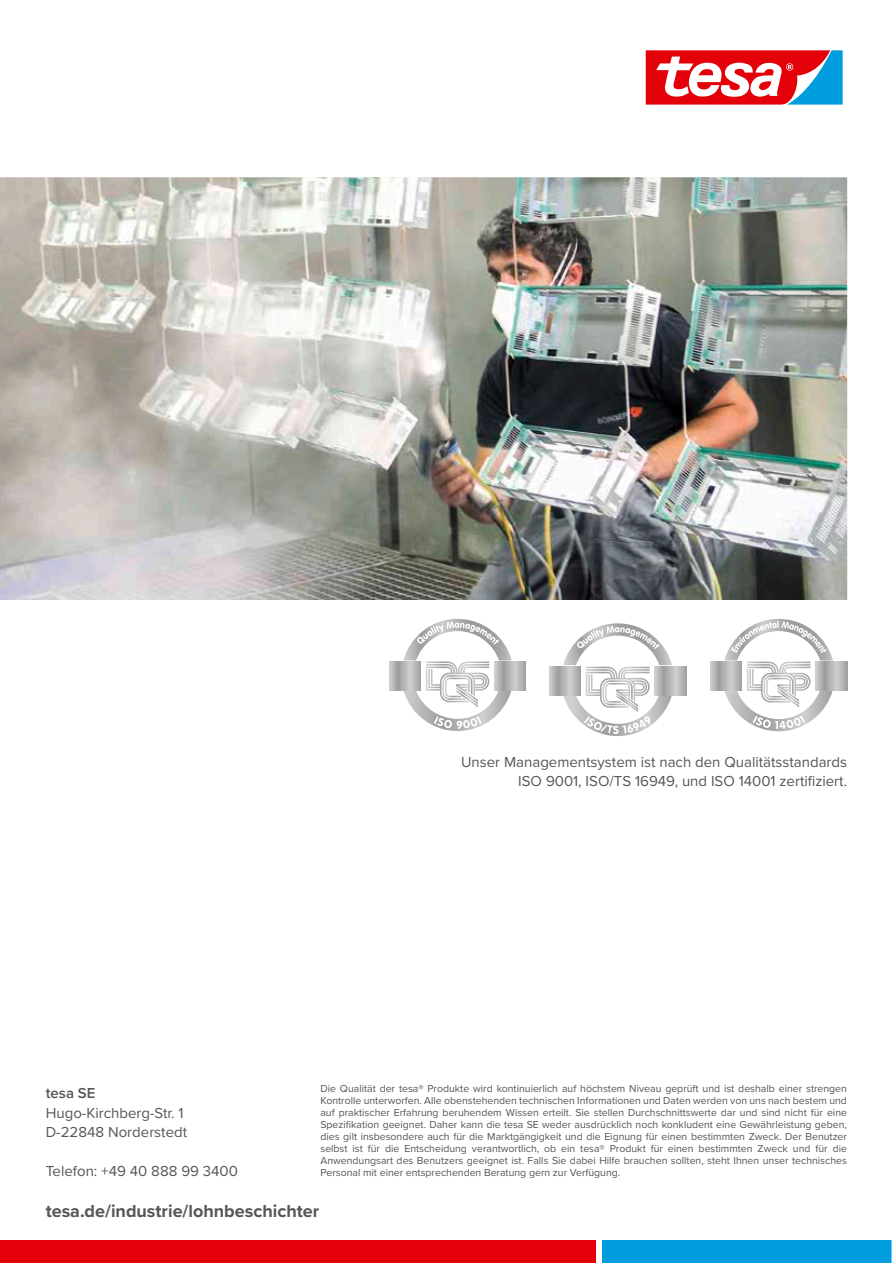
<style>
.page{position:relative;width:893px;height:1263px;background:#fff}
.page>*{position:absolute;margin:0;border:0;box-sizing:border-box;transform-origin:0 0}
.t1{font:700 18px "Proxima Nova";color:#565655}
.t2{font:15px/19.5px "Proxima Nova";color:#565655}
.t3{font:600 15px "Proxima Nova";color:#565655}
.t4{font:10.5px/12px "Proxima Nova";color:#565655;text-align:justify}
</style>
<div class="page">
<img style="left:0;top:177px;width:847px;height:423px">
<svg style="left:512px;top:661px;width:14px;height:2px"></svg>
<svg style="left:512px;top:664px;width:14px;height:2px"></svg>
<svg style="left:512px;top:667px;width:14px;height:2px"></svg>
<svg style="left:512px;top:670px;width:14px;height:1px"></svg>
<svg style="left:512px;top:672px;width:14px;height:2px"></svg>
<svg style="left:512px;top:675px;width:14px;height:2px"></svg>
<svg style="left:512px;top:678px;width:14px;height:1px"></svg>
<svg style="left:512px;top:680px;width:14px;height:2px"></svg>
<svg style="left:512px;top:683px;width:14px;height:2px"></svg>
<svg style="left:512px;top:686px;width:14px;height:2px"></svg>
<svg style="left:512px;top:689px;width:14px;height:1px"></svg>
<svg style="left:389px;top:661px;width:14px;height:2px"></svg>
<svg style="left:389px;top:664px;width:14px;height:2px"></svg>
<svg style="left:389px;top:667px;width:14px;height:2px"></svg>
<svg style="left:389px;top:670px;width:14px;height:1px"></svg>
<svg style="left:389px;top:672px;width:14px;height:2px"></svg>
<svg style="left:389px;top:675px;width:14px;height:2px"></svg>
<svg style="left:389px;top:678px;width:14px;height:1px"></svg>
<svg style="left:389px;top:680px;width:14px;height:2px"></svg>
<svg style="left:389px;top:683px;width:14px;height:2px"></svg>
<svg style="left:389px;top:686px;width:14px;height:2px"></svg>
<svg style="left:389px;top:689px;width:14px;height:1px"></svg>
<svg style="left:403px;top:619px;width:109px;height:112px"></svg>
<svg style="left:833px;top:662px;width:14px;height:1px"></svg>
<svg style="left:833px;top:664px;width:14px;height:2px"></svg>
<svg style="left:833px;top:667px;width:14px;height:2px"></svg>
<svg style="left:833px;top:670px;width:14px;height:1px"></svg>
<svg style="left:833px;top:672px;width:14px;height:2px"></svg>
<svg style="left:833px;top:675px;width:14px;height:2px"></svg>
<svg style="left:833px;top:678px;width:14px;height:2px"></svg>
<svg style="left:833px;top:681px;width:14px;height:1px"></svg>
<svg style="left:833px;top:683px;width:14px;height:2px"></svg>
<svg style="left:833px;top:686px;width:14px;height:2px"></svg>
<svg style="left:833px;top:689px;width:14px;height:1px"></svg>
<svg style="left:710px;top:662px;width:14px;height:1px"></svg>
<svg style="left:710px;top:664px;width:14px;height:2px"></svg>
<svg style="left:710px;top:667px;width:14px;height:2px"></svg>
<svg style="left:710px;top:670px;width:14px;height:1px"></svg>
<svg style="left:710px;top:672px;width:14px;height:2px"></svg>
<svg style="left:710px;top:675px;width:14px;height:2px"></svg>
<svg style="left:710px;top:678px;width:14px;height:2px"></svg>
<svg style="left:710px;top:681px;width:14px;height:1px"></svg>
<svg style="left:710px;top:683px;width:14px;height:2px"></svg>
<svg style="left:710px;top:686px;width:14px;height:2px"></svg>
<svg style="left:710px;top:689px;width:14px;height:1px"></svg>
<svg style="left:724px;top:619px;width:109px;height:112px"></svg>
<svg style="left:672px;top:667px;width:14px;height:1px"></svg>
<svg style="left:672px;top:669px;width:14px;height:2px"></svg>
<svg style="left:672px;top:672px;width:14px;height:2px"></svg>
<svg style="left:672px;top:675px;width:14px;height:2px"></svg>
<svg style="left:672px;top:678px;width:14px;height:1px"></svg>
<svg style="left:672px;top:680px;width:14px;height:2px"></svg>
<svg style="left:672px;top:683px;width:14px;height:2px"></svg>
<svg style="left:672px;top:686px;width:14px;height:1px"></svg>
<svg style="left:672px;top:688px;width:14px;height:2px"></svg>
<svg style="left:672px;top:691px;width:14px;height:2px"></svg>
<svg style="left:672px;top:694px;width:14px;height:2px"></svg>
<svg style="left:549px;top:667px;width:14px;height:1px"></svg>
<svg style="left:549px;top:669px;width:14px;height:2px"></svg>
<svg style="left:549px;top:672px;width:14px;height:2px"></svg>
<svg style="left:549px;top:675px;width:14px;height:2px"></svg>
<svg style="left:549px;top:678px;width:14px;height:1px"></svg>
<svg style="left:549px;top:680px;width:14px;height:2px"></svg>
<svg style="left:549px;top:683px;width:14px;height:2px"></svg>
<svg style="left:549px;top:686px;width:14px;height:1px"></svg>
<svg style="left:549px;top:688px;width:14px;height:2px"></svg>
<svg style="left:549px;top:691px;width:14px;height:2px"></svg>
<svg style="left:549px;top:694px;width:14px;height:2px"></svg>
<svg style="left:563px;top:623px;width:109px;height:113px"></svg>
<svg style="left:645px;top:50px;width:198px;height:55px"></svg>
<div style="left:0;top:1240px;width:595px;height:23px;background:#e30009"></div>
<div style="left:603px;top:1240px;width:290px;height:23px;background:#009dde"></div>
<hr style="left:891px;top:1236px;width:2px;height:27px;background:#fff">
<h2 class="t2" style="left:461px;top:751px;width:387px;text-align:right">Unser Managementsystem ist nach den Qualitätsstandards<br>ISO 9001, ISO/TS 16949, und ISO 14001 zertifiziert.</h2>
<h2 class="t3" style="left:46px;top:1082px;width:51px">tesa SE</h2>
<h2 class="t2" style="left:46px;top:1102px;width:143px">Hugo-Kirchberg-Str. 1<br>D-22848 Norderstedt</h2>
<h2 class="t2" style="left:46px;top:1161px;width:194px">Telefon: +49 40 888 99 3400</h2>
<p class="t4" style="left:320px;top:1082px;width:528px">Die Qualität der tesa® Produkte wird kontinuierlich auf höchstem Niveau geprüft und ist deshalb einer strengen Kontrolle unterworfen. Alle obenstehenden technischen Informationen und Daten werden von uns nach bestem und auf praktischer Erfahrung beruhendem Wissen erteilt. Sie stellen Durchschnittswerte dar und sind nicht für eine Spezifikation geeignet. Daher kann die tesa SE weder ausdrücklich noch konkludent eine Gewährleistung geben, dies gilt insbesondere auch für die Marktgängigkeit und die Eignung für einen bestimmten Zweck. Der Benutzer selbst ist für die Entscheidung verantwortlich, ob ein tesa® Produkt für einen bestimmten Zweck und für die Anwendungsart des Benutzers geeignet ist. Falls Sie dabei Hilfe brauchen sollten, steht Ihnen unser technisches Personal mit einer entsprechenden Beratung gern zur Verfügung.</p>
<h1 class="t1" style="left:46px;top:1198px;width:275px">tesa.de/industrie/lohnbeschichter</h1>
</div>
